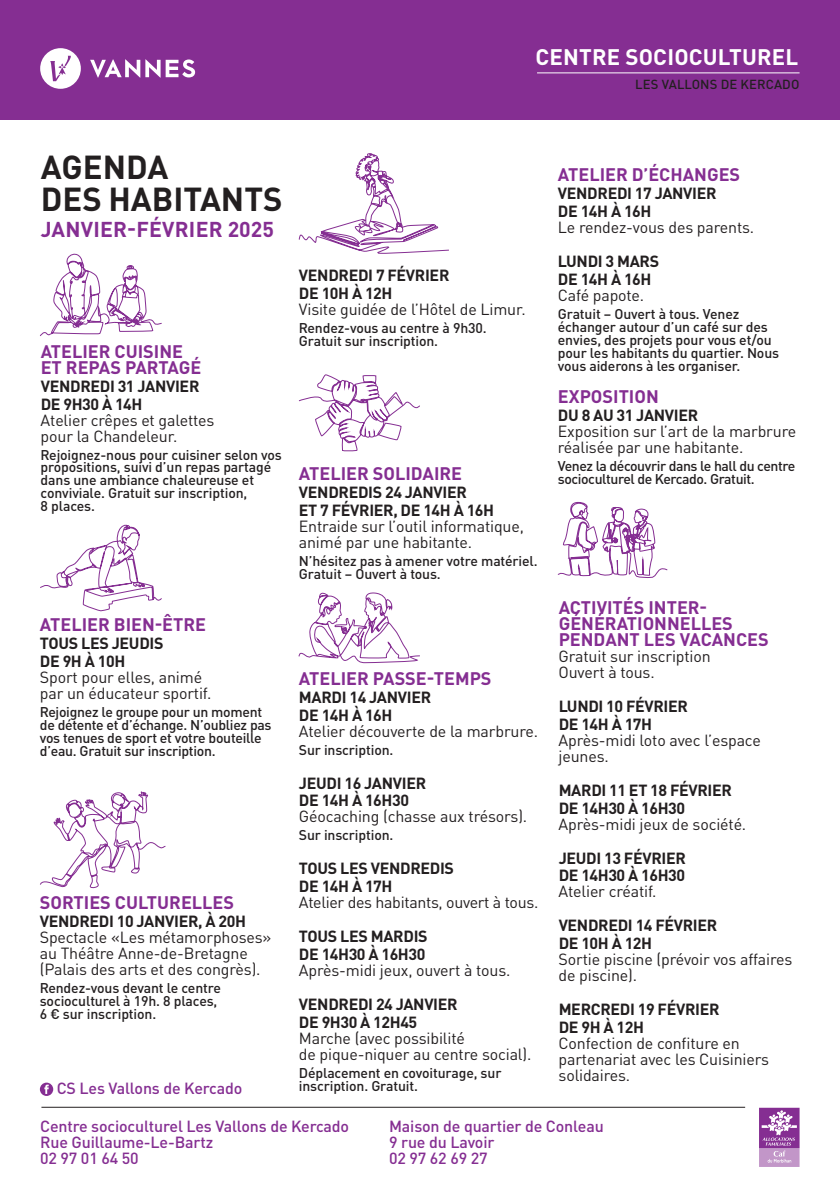
<style>
.page{position:relative;width:840px;height:1191px;background:#fff}
.page>*{position:absolute;margin:0;border:0;box-sizing:border-box;transform-origin:0 0}
.t1{font:700 32.8px/31.8px "DINOT";color:#231f20}
.t2{font:700 22.2px "DINOT";letter-spacing:.01em;color:#fff}
.t3{font:700 21.2px "DINOT";letter-spacing:.01em;color:#852e92}
.t4{font:700 18px/16px "DINOT";color:#852e92}
.t5{font:16px/16px "DINOT";letter-spacing:-.01em;color:#231f20}
.t6{font:700 16px/18px "DINOT";letter-spacing:-.02em;color:#231f20}
.t7{font:500 16px/16px "DINOT";letter-spacing:-.01em;color:#852e92}
.t8{font:500 14px/13px "DINOT";letter-spacing:-.01em;color:#231f20}
.t9{font:500 14px/13px "DINOT";letter-spacing:-.03em;color:#231f20}
.t10{font:500 13px "DINOT";letter-spacing:.01em;color:#231f20}
</style>
<div class="page">
<div style="left:0;top:0;width:839px;height:120px;background:#852e92"></div>
<svg style="left:90px;top:59px;width:105px;height:19px"></svg>
<div style="left:40px;top:48px;width:41px;height:41px;background:#fff;border-radius:50%"></div>
<svg style="left:50px;top:56px;width:21px;height:25px"></svg>
<hr style="left:536px;top:73px;width:263px;height:1px;background:#fff">
<svg style="left:298px;top:374px;width:122px;height:78px"></svg>
<svg style="left:298px;top:592px;width:122px;height:71px"></svg>
<hr style="left:41px;top:1106px;width:703px;height:1px;background:#231f20">
<svg style="left:759px;top:1107px;width:40px;height:60px;background:#ae74b6"></svg>
<div style="left:40px;top:1082px;width:13px;height:14px;background:#852e92;border-radius:50%"></div>
<svg style="left:44px;top:1084px;width:5px;height:10px"></svg>
<svg style="left:40px;top:791px;width:126px;height:98px"></svg>
<svg style="left:40px;top:253px;width:122px;height:83px"></svg>
<svg style="left:557px;top:501px;width:111px;height:77px"></svg>
<svg style="left:40px;top:524px;width:122px;height:88px"></svg>
<svg style="left:298px;top:153px;width:151px;height:101px"></svg>
<h2 class="t2" style="left:535px;top:43px;width:264px">CENTRE SOCIOCULTUREL</h2>
<p class="t10" style="left:635px;top:76px;width:166px">LES VALLONS DE KERCADO</p>
<h1 class="t1" style="left:41px;top:150px;width:243px">AGENDA<br>DES HABITANTS</h1>
<h3 class="t3" style="left:41px;top:215px;width:234px">JANVIER-FÉVRIER 2025</h3>
<p class="t4" style="left:41px;top:343px;width:162px">ATELIER CUISINE<br>ET REPAS PARTAGÉ</p>
<p class="t6" style="left:41px;top:376px;width:160px">VENDREDI 31 JANVIER<br>DE 9H30 À 14H</p>
<p class="t5" style="left:41px;top:411px;width:175px">Atelier crêpes et galettes pour la Chandeleur.</p>
<p class="t8" style="left:41px;top:447px;width:242px">Rejoignez-nous pour cuisiner selon vos propositions, suivi d’un repas partagé dans une ambiance chaleureuse et conviviale. Gratuit sur inscription,<br>8 places.</p>
<p class="t4" style="left:40px;top:616px;width:167px">ATELIER BIEN-ÊTRE</p>
<p class="t6" style="left:40px;top:633px;width:125px">TOUS LES JEUDIS<br>DE 9H À 10H</p>
<p class="t5" style="left:40px;top:669px;width:173px">Sport pour elles, animé par un éducateur sportif.</p>
<p class="t8" style="left:40px;top:705px;width:233px">Rejoignez le groupe pour un moment de détente et d’échange. N’oubliez pas vos tenues de sport et votre bouteille d’eau. Gratuit sur inscription.</p>
<p class="t4" style="left:40px;top:894px;width:196px">SORTIES CULTURELLES</p>
<p class="t6" style="left:40px;top:911px;width:207px">VENDREDI 10 JANVIER, À 20H</p>
<p class="t5" style="left:40px;top:928px;width:233px">Spectacle «Les métamorphoses» au Théâtre Anne-de-Bretagne (Palais des arts et des congrès).</p>
<p class="t8" style="left:40px;top:980px;width:183px">Rendez-vous devant le centre socioculturel à 19h. 8 places,<br>6 € sur inscription.</p>
<p class="t7" style="left:57px;top:1080px;width:187px">CS Les Vallons de Kercado</p>
<p class="t6" style="left:299px;top:266px;width:152px">VENDREDI 7 FÉVRIER<br>DE 10H À 12H</p>
<p class="t5" style="left:299px;top:301px;width:228px">Visite guidée de l’Hôtel de Limur.</p>
<p class="t8" style="left:299px;top:321px;width:189px">Rendez-vous au centre à 9h30.<br>Gratuit sur inscription.</p>
<p class="t4" style="left:299px;top:465px;width:165px">ATELIER SOLIDAIRE</p>
<p class="t6" style="left:299px;top:482px;width:197px">VENDREDIS 24 JANVIER<br>ET 7 FÉVRIER, DE 14H À 16H</p>
<p class="t5" style="left:299px;top:518px;width:226px">Entraide sur l’outil informatique, animé par une habitante.</p>
<p class="t8" style="left:299px;top:554px;width:240px">N’hésitez pas à amener votre matériel.<br>Gratuit – Ouvert à tous.</p>
<p class="t4" style="left:299px;top:670px;width:194px">ATELIER PASSE-TEMPS</p>
<p class="t6" style="left:299px;top:687px;width:134px">MARDI 14 JANVIER<br>DE 14H À 16H</p>
<p class="t5" style="left:299px;top:722px;width:240px">Atelier découverte de la marbrure.</p>
<p class="t8" style="left:299px;top:742px;width:96px">Sur inscription.</p>
<p class="t6" style="left:299px;top:773px;width:129px">JEUDI 16 JANVIER<br>DE 14H À 16H30</p>
<p class="t5" style="left:299px;top:808px;width:230px">Géocaching (chasse aux trésors).</p>
<p class="t8" style="left:299px;top:828px;width:96px">Sur inscription.</p>
<p class="t6" style="left:299px;top:859px;width:156px">TOUS LES VENDREDIS<br>DE 14H À 17H</p>
<p class="t5" style="left:299px;top:894px;width:241px">Atelier des habitants, ouvert à tous.</p>
<p class="t6" style="left:299px;top:926px;width:130px">TOUS LES MARDIS<br>DE 14H30 À 16H30</p>
<p class="t5" style="left:299px;top:962px;width:213px">Après-midi jeux, ouvert à tous.</p>
<p class="t6" style="left:299px;top:994px;width:160px">VENDREDI 24 JANVIER<br>DE 9H30 À 12H45</p>
<p class="t5" style="left:299px;top:1029px;width:234px">Marche (avec possibilité<br>de pique-niquer au centre social).</p>
<p class="t8" style="left:299px;top:1065px;width:204px">Déplacement en covoiturage, sur inscription. Gratuit.</p>
<p class="t4" style="left:557px;top:166px;width:184px">ATELIER D’ÉCHANGES</p>
<p class="t6" style="left:557px;top:184px;width:160px">VENDREDI 17 JANVIER<br>DE 14H À 16H</p>
<p class="t5" style="left:557px;top:219px;width:198px">Le rendez-vous des parents.</p>
<p class="t6" style="left:557px;top:252px;width:103px">LUNDI 3 MARS<br>DE 14H À 16H</p>
<p class="t5" style="left:557px;top:287px;width:88px">Café papote.</p>
<p class="t8" style="left:557px;top:307px;width:223px">Gratuit – Ouvert à tous. Venez échanger autour d’un café sur des envies, des projets pour vous et/ou pour les habitants du quartier. Nous vous aiderons à les organiser.</p>
<p class="t4" style="left:557px;top:388px;width:102px">EXPOSITION</p>
<p class="t6" style="left:557px;top:405px;width:142px">DU 8 AU 31 JANVIER</p>
<p class="t5" style="left:557px;top:422px;width:240px">Exposition sur l’art de la marbrure réalisée par une habitante.</p>
<p class="t9" style="left:557px;top:459px;width:239px">Venez la découvrir dans le hall du centre socioculturel de Kercado. Gratuit.</p>
<p class="t4" style="left:558px;top:599px;width:211px">ACTIVITÉS INTER-<br>GÉNÉRATIONNELLES<br>PENDANT LES VACANCES</p>
<p class="t5" style="left:558px;top:648px;width:154px">Gratuit sur inscription<br>Ouvert à tous.</p>
<p class="t6" style="left:558px;top:696px;width:131px">LUNDI 10 FÉVRIER<br>DE 14H À 17H</p>
<p class="t5" style="left:558px;top:732px;width:204px">Après-midi loto avec l’espace jeunes.</p>
<p class="t6" style="left:558px;top:780px;width:175px">MARDI 11 ET 18 FÉVRIER<br>DE 14H30 À 16H30</p>
<p class="t5" style="left:558px;top:815px;width:189px">Après-midi jeux de société.</p>
<p class="t6" style="left:558px;top:848px;width:129px">JEUDI 13 FÉVRIER<br>DE 14H30 À 16H30</p>
<p class="t5" style="left:558px;top:883px;width:99px">Atelier créatif.</p>
<p class="t6" style="left:558px;top:916px;width:160px">VENDREDI 14 FÉVRIER<br>DE 10H À 12H</p>
<p class="t5" style="left:558px;top:951px;width:235px">Sortie piscine (prévoir vos affaires de piscine).</p>
<p class="t6" style="left:558px;top:1000px;width:162px">MERCREDI 19 FÉVRIER<br>DE 9H À 12H</p>
<p class="t5" style="left:558px;top:1035px;width:212px">Confection de confiture en partenariat avec les Cuisiniers solidaires.</p>
<p class="t7" style="left:40px;top:1118px;width:310px">Centre socioculturel Les Vallons de Kercado<br>Rue Guillaume-Le-Bartz<br>02 97 01 64 50</p>
<p class="t7" style="left:389px;top:1118px;width:216px">Maison de quartier de Conleau<br>9 rue du Lavoir<br>02 97 62 69 27</p>
</div>
